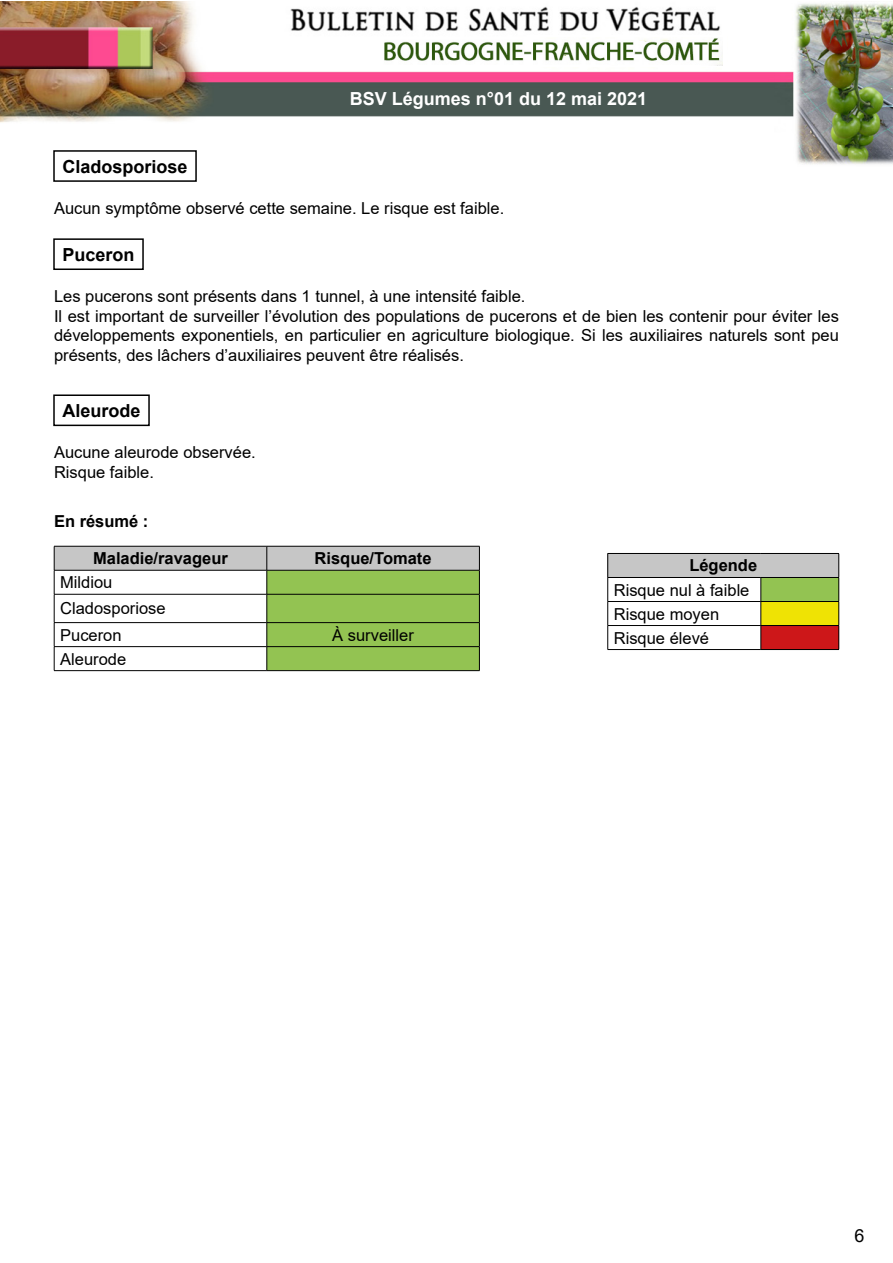
<style>
.page{position:relative;width:893px;height:1263px;background:#fff}
.page>*{position:absolute;margin:0;border:0;box-sizing:border-box;transform-origin:0 0}
.t1{font:700 18px "Arial";color:#000}
.t2{font:700 18px "Arial";color:#fff}
.t3{font:18px "Arial";color:#000}
.t4{font:16.5px/19.8px "Arial";color:#000}
.t5{font:700 16.5px "Arial";color:#000}
</style>
<div class="page">
<img style="left:0;top:1px;width:893px;height:164px">
<div style="left:527px;top:35px;width:200px;height:32px;background:#fff"></div>
<img style="left:381px;top:37px;width:342px;height:28px">
<div style="left:53px;top:150px;width:144px;height:32px;border:2px solid #000"></div>
<div style="left:53px;top:238px;width:91px;height:32px;border:2px solid #000"></div>
<div style="left:53px;top:394px;width:97px;height:32px;border:2px solid #000"></div>
<svg style="left:54px;top:546px;width:426px;height:124px"></svg>
<hr style="left:54px;top:670px;width:213px;height:1px;background:#000">
<hr style="left:267px;top:670px;width:213px;height:1px;background:#000">
<div style="left:608px;top:553px;width:231px;height:24px;background:#c6c6c6"></div>
<div style="left:761px;top:577px;width:78px;height:24px;background:#93c352"></div>
<div style="left:761px;top:601px;width:78px;height:24px;background:#efe304"></div>
<div style="left:761px;top:625px;width:78px;height:24px;background:#cd1719"></div>
<hr style="left:608px;top:553px;width:153px;height:1px;background:#000">
<hr style="left:761px;top:553px;width:78px;height:1px;background:#000">
<hr style="left:608px;top:577px;width:153px;height:1px;background:#000">
<hr style="left:761px;top:577px;width:78px;height:1px;background:#000">
<hr style="left:608px;top:601px;width:153px;height:1px;background:#000">
<hr style="left:761px;top:601px;width:78px;height:1px;background:#000">
<hr style="left:608px;top:625px;width:153px;height:1px;background:#000">
<svg style="left:607px;top:554px;width:1px;height:95px"></svg>
<hr style="left:761px;top:625px;width:78px;height:1px;background:#000">
<svg style="left:761px;top:578px;width:1px;height:71px"></svg>
<svg style="left:838px;top:554px;width:1px;height:95px"></svg>
<hr style="left:608px;top:649px;width:153px;height:1px;background:#000">
<hr style="left:761px;top:649px;width:78px;height:1px;background:#000">
<p class="t2" style="left:350px;top:86px;width:299px">BSV Légumes n°01 du 12 mai 2021</p>
<p class="t1" style="left:63px;top:154px;width:127px">Cladosporiose</p>
<p class="t4" style="left:54px;top:198px;width:452px">Aucun symptôme observé cette semaine. Le risque est faible.</p>
<p class="t1" style="left:63px;top:242px;width:74px">Puceron</p>
<p class="t4" style="left:54px;top:286px;width:786px">Les pucerons sont présents dans 1 tunnel, à une intensité faible.<br>Il est important de surveiller l’évolution des populations de pucerons et de bien les contenir pour éviter les développements exponentiels, en particulier en agriculture biologique. Si les auxiliaires naturels sont peu présents, des lâchers d’auxiliaires peuvent être réalisés.</p>
<p class="t1" style="left:63px;top:398px;width:80px">Aleurode</p>
<p class="t4" style="left:54px;top:442px;width:203px">Aucune aleurode observée.<br>Risque faible.</p>
<p class="t5" style="left:54px;top:510px;width:96px">En résumé :</p>
<p class="t5" style="left:93px;top:547px;width:136px">Maladie/ravageur</p>
<p class="t5" style="left:315px;top:547px;width:119px">Risque/Tomate</p>
<p class="t4" style="left:60px;top:569px;width:107px;line-height:26.1px">Mildiou<br>Cladosporiose<br>Puceron</p>
<p class="t5" style="left:689px;top:554px;width:69px">Légende</p>
<p class="t4" style="left:614px;top:578px;width:137px;line-height:24px">Risque nul à faible<br>Risque moyen<br>Risque élevé</p>
<p class="t4" style="left:332px;top:625px;width:83px">À surveiller</p>
<p class="t4" style="left:60px;top:649px;width:68px">Aleurode</p>
<p class="t3" style="left:855px;top:1223px;width:12px">6</p>
</div>
